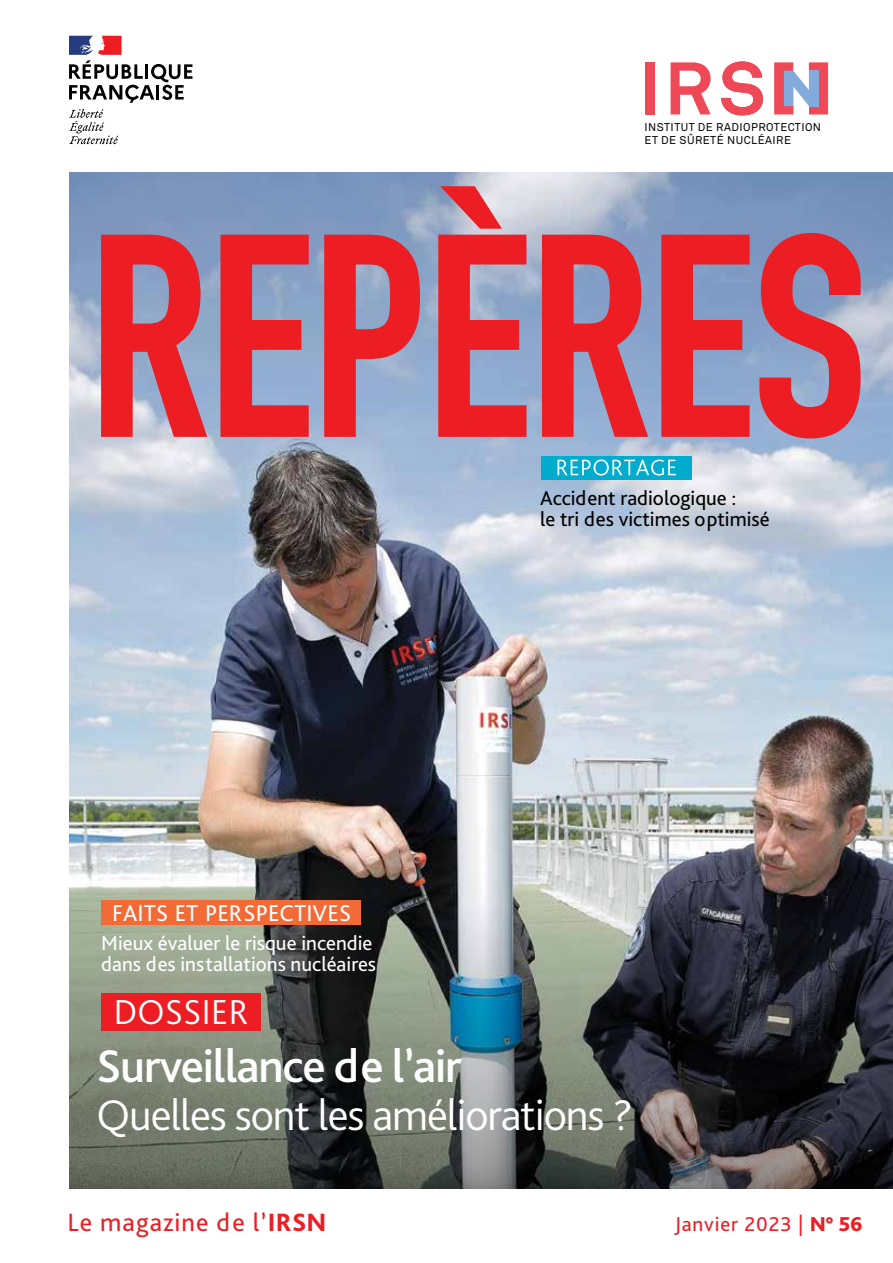
<style>
.page{position:relative;width:893px;height:1263px;background:#fff}
.page>*{position:absolute;margin:0;border:0;box-sizing:border-box;transform-origin:0 0}
.t1{font:500 48px "Bliss Pro";letter-spacing:-.025em;color:#fff}
.t2{font:300 45px "Bliss Pro";letter-spacing:-.025em;color:#fff}
.t3{font:300 36.3px "Bliss Pro";letter-spacing:.015em;color:#fff}
.t4{font:26.25px "Bliss Pro";letter-spacing:.04em;color:#ed1d24}
.t5{font:23.85px "Bliss Pro";letter-spacing:.005em;color:#fff}
.t6{font:21px/21px "Bliss Pro";color:#fff}
.t7{font:21px/21px "Bliss Pro";color:#000}
.t8{font:21px "Bliss Pro";letter-spacing:.04em;color:#ed1d24}
.t9{font:11.1px/13.4px "Akkurat";letter-spacing:.04em;color:#000}
.s1{font-weight:800}
</style>
<div class="page">
<img style="left:69px;top:172px;width:824px;height:732px">
<svg style="left:69px;top:109px;width:49px;height:35px"></svg>
<svg style="left:69px;top:36px;width:123px;height:67px"></svg>
<div style="left:646px;top:62px;width:9px;height:52px;background:#ef4957"></div>
<svg style="left:774px;top:62px;width:54px;height:52px"></svg>
<svg style="left:721px;top:61px;width:42px;height:54px"></svg>
<svg style="left:671px;top:62px;width:40px;height:52px"></svg>
<svg style="left:69px;top:904px;width:824px;height:284px;background:#555b58"></svg>
<div style="left:101px;top:993px;width:160px;height:38px;background:#ed1d24"></div>
<svg style="left:100px;top:184px;width:762px;height:256px;background:#b86a80"></svg>
<div style="left:541px;top:456px;width:150px;height:23px;background:#00accd"></div>
<svg style="left:557px;top:460px;width:119px;height:15px"></svg>
<div style="left:101px;top:901px;width:260px;height:24px;background:#f26a36"></div>
<p class="t9" style="left:645px;top:121px;width:178px">INSTITUT DE RADIOPROTECTION<br>ET DE SÛRETÉ NUCLÉAIRE</p>
<p class="t5" style="left:112px;top:898px;width:241px">FAITS ET PERSPECTIVES</p>
<p class="t6" style="left:101px;top:932px;width:276px">Mieux évaluer le risque incendie dans des installations nucléaires</p>
<p class="t7" style="left:540px;top:487px;width:231px">Accident radiologique :<br>le tri des victimes optimisé</p>
<h3 class="t3" style="left:114px;top:989px;width:136px">DOSSIER</h3>
<h1 class="t1" style="left:97px;top:1036px;width:367px">Surveillance de l’air</h1>
<h2 class="t2" style="left:97px;top:1087px;width:538px">Quelles sont les améliorations ?</h2>
<p class="t4" style="left:67px;top:1206px;width:260px">Le magazine de l’<span class="s1">IRSN</span></p>
<p class="t8" style="left:675px;top:1211px;width:189px">Janvier 2023 | <span class="s1">N° 56</span></p>
</div>
